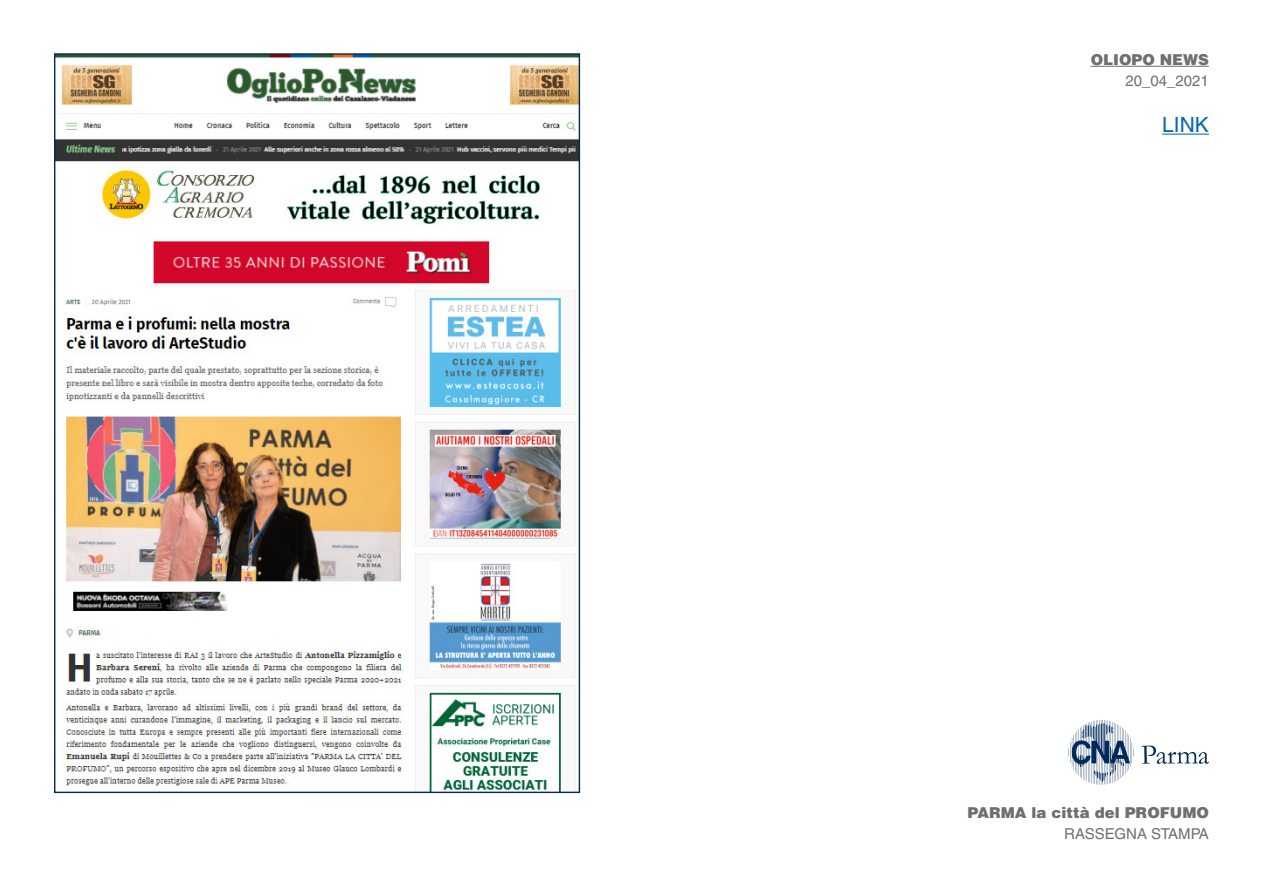
<style>
.page{position:relative;width:1263px;height:893px;background:#fff}
.page>*{position:absolute;margin:0;border:0;box-sizing:border-box;transform-origin:0 0}
.t1{font:21px "Helvetica LT Std";color:#0069b4}
.t2{font:900 15px "Helvetica LT Std";color:#706f6f}
.t3{font:15px "Helvetica LT Std";color:#706f6f}
</style>
<div class="page">
<hr style="left:1091px;top:66px;width:118px;height:1px;background:#706f6f">
<svg style="left:1070px;top:720px;width:64px;height:65px"></svg>
<svg style="left:1141px;top:746px;width:68px;height:18px"></svg>
<hr style="left:1162px;top:134px;width:47px;height:1px;background:#0069b4">
<img style="left:56px;top:55px;width:522px;height:736px">
<p class="t2" style="left:1091px;top:50px;width:120px">OLIOPO NEWS</p>
<p class="t3" style="left:1125px;top:72px;width:85px">20_04_2021</p>
<h1 class="t1" style="left:1162px;top:112px;width:48px">LINK</h1>
<p class="t2" style="left:967px;top:803px;width:243px">PARMA la città del PROFUMO</p>
<p class="t3" style="left:1064px;top:825px;width:146px">RASSEGNA STAMPA</p>
</div>
